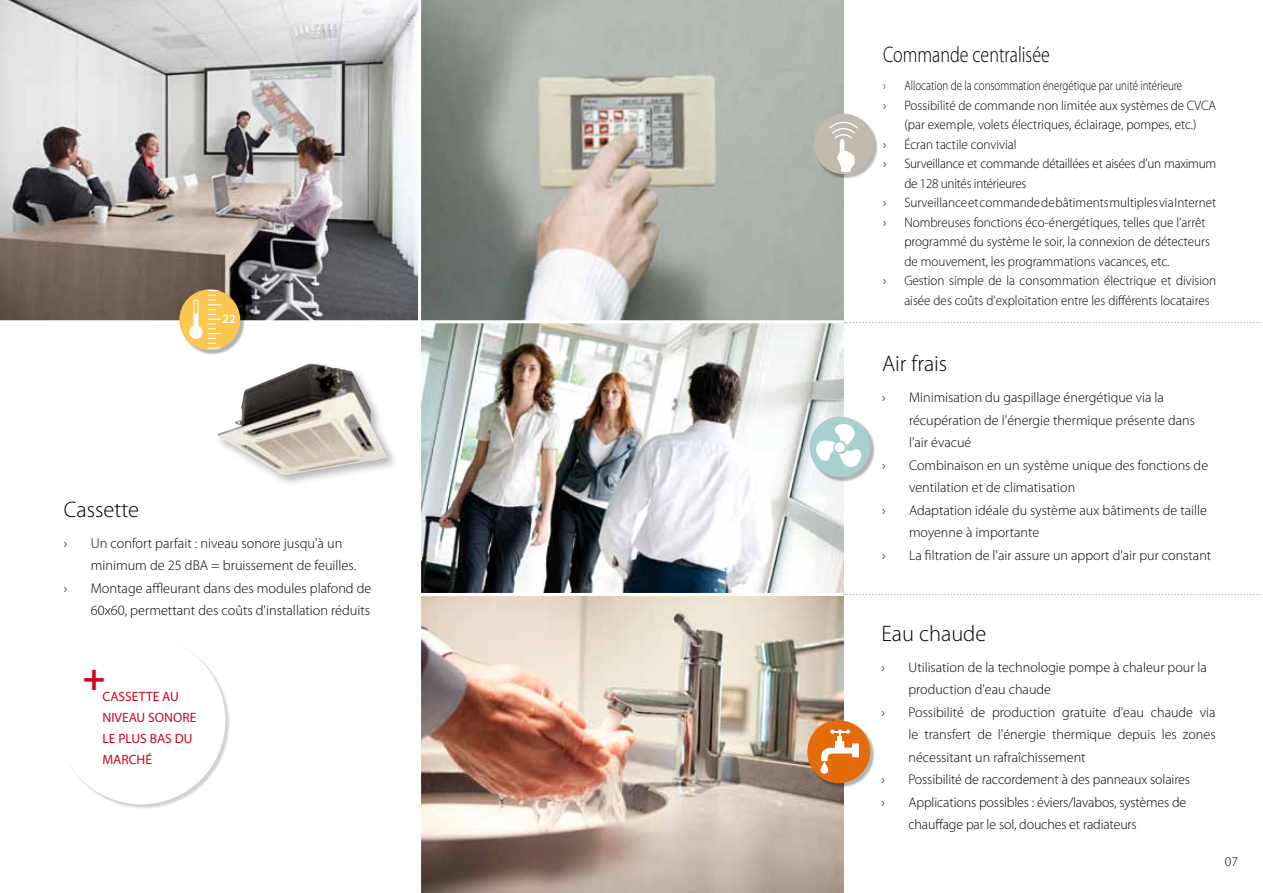
<style>
.page{position:relative;width:1263px;height:893px;background:#fff}
.page>*{position:absolute;margin:0;border:0;box-sizing:border-box;transform-origin:0 0}
.t1{font:700 37.95px "Myriad Pro";color:#cd071e}
.t2{font:300 22.5px "Myriad Pro";color:#000}
.t3{font:300 22.5px "Myriad Pro";color:#000;scale:.8 1}
.t4{font:300 14.25px/22.5px "Myriad Pro";color:#000}
.t5{font:300 14.1px/22.5px "Myriad Pro";color:#000}
.t6{font:300 13.65px/19.5px "Myriad Pro";color:#000;scale:.96 1}
.t7{font:300 13.65px/19.5px "Myriad Pro";letter-spacing:-.02em;color:#000;scale:.96 1}
.t8{font:300 13.65px "Myriad Pro";color:#000;scale:.8 1}
.t9{font:13.5px/21px "Myriad Pro";color:#cd071e}
.t10{font:300 13.5px "Myriad Pro";color:#000}
.t11{font:600 12.6px "Myriad Pro";color:#fff}
</style>
<div class="page">
<img style="left:421px;top:323px;width:422px;height:570px">
<img style="left:421px;top:0;width:422px;height:320px">
<img style="left:0;top:0;width:418px;height:320px">
<hr style="left:420px;top:593px;width:843px;height:3px;background:#fff">
<div style="left:58px;top:637px;width:172px;height:172px;background:#000;opacity:.3"></div>
<div style="left:57px;top:636px;width:168px;height:168px;background:#fff;border-radius:50%"></div>
<div style="left:814px;top:115px;width:65px;height:64px;background:#000;opacity:.3"></div>
<div style="left:813px;top:114px;width:61px;height:60px;background:#c0baaf;border-radius:50%"></div>
<svg style="left:828px;top:121px;width:31px;height:51px"></svg>
<div style="left:811px;top:418px;width:64px;height:64px;background:#000;opacity:.3"></div>
<div style="left:810px;top:417px;width:60px;height:60px;background:#a9d0cf;border-radius:50%"></div>
<svg style="left:814px;top:423px;width:47px;height:45px"></svg>
<div style="left:808px;top:721px;width:67px;height:67px;background:#000;opacity:.3"></div>
<div style="left:807px;top:720px;width:63px;height:63px;background:#e46b09;border-radius:50%"></div>
<svg style="left:821px;top:730px;width:38px;height:31px"></svg>
<svg style="left:820px;top:762px;width:8px;height:12px"></svg>
<div style="left:180px;top:290px;width:65px;height:65px;background:#000;opacity:.3"></div>
<div style="left:179px;top:289px;width:61px;height:61px;background:#fcc751;border-radius:50%"></div>
<svg style="left:189px;top:290px;width:32px;height:59px"></svg>
<div style="left:214px;top:360px;width:185px;height:127px;background:#000;opacity:.3"></div>
<img style="left:217px;top:364px;width:171px;height:112px">
<svg style="left:844px;top:594px;width:419px;height:1px"></svg>
<svg style="left:844px;top:322px;width:419px;height:1px"></svg>
<p class="t11" style="left:222px;top:310px;width:15px">22</p>
<h2 class="t2" style="left:64px;top:497px;width:77px">Cassette</h2>
<p class="t4" style="left:64px;top:532px;width:5px">›</p>
<p class="t4" style="left:91px;top:532px;width:267px">Un confort parfait : niveau sonore jusqu'à un minimum de 25 dBA = bruissement de feuilles.</p>
<p class="t4" style="left:64px;top:577px;width:5px">›</p>
<p class="t4" style="left:91px;top:577px;width:282px">Montage affleurant dans des modules plafond de<br>60x60, permettant des coûts d'installation réduits</p>
<h1 class="t1" style="left:83px;top:652px;width:24px">+</h1>
<p class="t9" style="left:102px;top:685px;width:95px">CASSETTE AU<br>NIVEAU SONORE<br>LE PLUS BAS DU<br>MARCHÉ</p>
<h2 class="t3" style="left:883px;top:42px;width:210px">Commande centralisée</h2>
<p class="t8" style="left:883px;top:78px;width:5px">›</p>
<p class="t8" style="left:904px;top:78px;width:349px">Allocation de la consommation énergétique par unité intérieure</p>
<p class="t6" style="left:883px;top:95px;width:5px">›</p>
<p class="t6" style="left:904px;top:95px;width:326px">Possibilité de commande non limitée aux systèmes de CVCA (par exemple, volets électriques, éclairage, pompes, etc.)</p>
<p class="t6" style="left:883px;top:134px;width:5px">›</p>
<p class="t6" style="left:904px;top:134px;width:118px">Écran tactile convivial</p>
<p class="t6" style="left:883px;top:154px;width:5px">›</p>
<p class="t7" style="left:904px;top:154px;width:326px">Surveillance et commande détaillées et aisées d'un maximum de 128 unités intérieures</p>
<p class="t6" style="left:883px;top:193px;width:5px">›</p>
<p class="t6" style="left:904px;top:193px;width:326px">Surveillance et commande de bâtiments multiples via Internet</p>
<p class="t6" style="left:883px;top:213px;width:5px">›</p>
<p class="t6" style="left:904px;top:213px;width:320px">Nombreuses fonctions éco-énergétiques, telles que l'arrêt programmé du système le soir, la connexion de détecteurs de mouvement, les programmations vacances, etc.</p>
<p class="t6" style="left:883px;top:271px;width:5px">›</p>
<p class="t6" style="left:904px;top:271px;width:326px">Gestion simple de la consommation électrique et division aisée des coûts d'exploitation entre les différents locataires</p>
<h2 class="t2" style="left:882px;top:351px;width:67px">Air frais</h2>
<p class="t5" style="left:882px;top:386px;width:5px">›</p>
<p class="t5" style="left:909px;top:386px;width:287px">Minimisation du gaspillage énergétique via la récupération de l'énergie thermique présente dans l'air évacué</p>
<p class="t5" style="left:882px;top:454px;width:5px">›</p>
<p class="t5" style="left:909px;top:454px;width:301px">Combinaison en un système unique des fonctions de ventilation et de climatisation</p>
<p class="t5" style="left:882px;top:499px;width:5px">›</p>
<p class="t5" style="left:909px;top:499px;width:299px">Adaptation idéale du système aux bâtiments de taille moyenne à importante</p>
<p class="t5" style="left:882px;top:544px;width:5px">›</p>
<p class="t5" style="left:909px;top:544px;width:304px">La filtration de l'air assure un apport d'air pur constant</p>
<h2 class="t2" style="left:881px;top:621px;width:106px">Eau chaude</h2>
<p class="t5" style="left:881px;top:656px;width:5px">›</p>
<p class="t5" style="left:908px;top:656px;width:300px">Utilisation de la technologie pompe à chaleur pour la production d'eau chaude</p>
<p class="t5" style="left:881px;top:701px;width:5px">›</p>
<p class="t5" style="left:908px;top:701px;width:309px;text-align:justify">Possibilité de production gratuite d'eau chaude via le transfert de l'énergie thermique depuis les zones nécessitant un rafraîchissement</p>
<p class="t5" style="left:881px;top:768px;width:5px">›</p>
<p class="t5" style="left:908px;top:768px;width:283px">Possibilité de raccordement à des panneaux solaires</p>
<p class="t5" style="left:881px;top:791px;width:5px">›</p>
<p class="t5" style="left:908px;top:791px;width:279px">Applications possibles : éviers/lavabos, systèmes de chauffage par le sol, douches et radiateurs</p>
<p class="t10" style="left:1225px;top:854px;width:15px">07</p>
</div>
